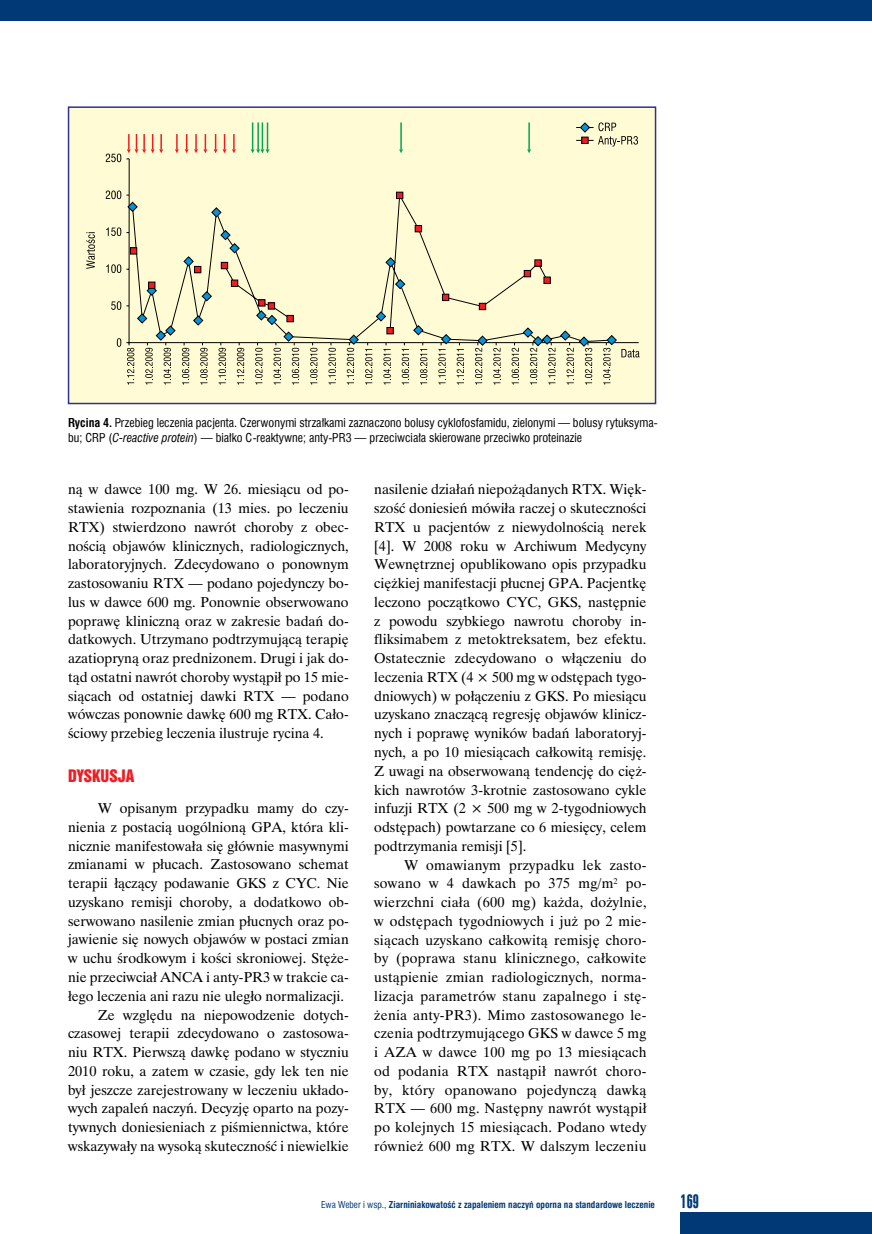
<style>
.page{position:relative;width:872px;height:1234px;background:#fff}
.page>*{position:absolute;margin:0;border:0;box-sizing:border-box;transform-origin:0 0}
.t1{font:18px "Swis 924 EU";color:#003976}
.t2{font:15.75px "Swis 921 EU";color:#ed1d24}
.t3{font:14.25px/18.8px "Time Ibis EE";color:#000;text-align:justify}
.t4{font:12px/14.7px "Swis 721 Cn EU";color:#000}
.t5{font:700 9.3px "Swis 721 Cn EU";color:#003976}
.s1{font-weight:700}
.s2{font-style:italic}
.s3{font-weight:400}
</style>
<div class="page">
<div style="left:680px;top:1212px;width:192px;height:21px;background:#003976"></div>
<div style="left:0;top:0;width:872px;height:21px;background:#003976"></div>
<div style="left:69px;top:107px;width:586px;height:296px;background:#fffcd5"></div>
<div style="left:68px;top:106px;width:588px;height:298px;border:2px solid #2e3092"></div>
<svg style="left:126px;top:306px;width:477px;height:38px"></svg>
<svg style="left:106px;top:153px;width:15px;height:9px"></svg>
<svg style="left:106px;top:190px;width:15px;height:9px"></svg>
<svg style="left:106px;top:227px;width:15px;height:9px"></svg>
<svg style="left:106px;top:264px;width:15px;height:9px"></svg>
<svg style="left:111px;top:301px;width:10px;height:9px"></svg>
<svg style="left:117px;top:338px;width:4px;height:9px"></svg>
<svg style="left:193px;top:315px;width:11px;height:11px"></svg>
<svg style="left:375px;top:311px;width:11px;height:11px"></svg>
<svg style="left:413px;top:324px;width:11px;height:12px"></svg>
<svg style="left:256px;top:306px;width:21px;height:19px"></svg>
<div style="left:268px;top:303px;width:7px;height:6px;background:#ed1d24"></div>
<div style="left:268px;top:302px;width:7px;height:7px;border:1px solid #000"></div>
<div style="left:287px;top:315px;width:6px;height:7px;background:#ed1d24"></div>
<div style="left:286px;top:315px;width:8px;height:7px;border:1px solid #000"></div>
<div style="left:387px;top:327px;width:6px;height:7px;background:#ed1d24"></div>
<div style="left:386px;top:327px;width:7px;height:7px;border:1px solid #000"></div>
<div style="left:479px;top:303px;width:7px;height:7px;border:1px solid #000"></div>
<svg style="left:86px;top:232px;width:9px;height:37px"></svg>
<svg style="left:590px;top:122px;width:48px;height:24px"></svg>
<svg style="left:126px;top:122px;width:464px;height:184px"></svg>
<svg style="left:127px;top:313px;width:49px;height:71px"></svg>
<svg style="left:182px;top:343px;width:7px;height:41px"></svg>
<svg style="left:200px;top:343px;width:8px;height:41px"></svg>
<svg style="left:218px;top:343px;width:8px;height:41px"></svg>
<svg style="left:237px;top:343px;width:7px;height:41px"></svg>
<svg style="left:255px;top:343px;width:7px;height:41px"></svg>
<svg style="left:273px;top:331px;width:26px;height:53px"></svg>
<svg style="left:310px;top:343px;width:7px;height:41px"></svg>
<svg style="left:328px;top:343px;width:8px;height:41px"></svg>
<svg style="left:347px;top:334px;width:12px;height:50px"></svg>
<svg style="left:365px;top:343px;width:7px;height:41px"></svg>
<svg style="left:383px;top:343px;width:8px;height:41px"></svg>
<svg style="left:402px;top:343px;width:7px;height:41px"></svg>
<svg style="left:420px;top:343px;width:7px;height:41px"></svg>
<svg style="left:438px;top:333px;width:26px;height:51px"></svg>
<svg style="left:475px;top:335px;width:25px;height:49px"></svg>
<svg style="left:511px;top:327px;width:81px;height:57px"></svg>
<svg style="left:603px;top:335px;width:36px;height:49px"></svg>
<p class="t4" style="left:68px;top:415px;width:591px"><span class="s1">Rycina 4.</span> Przebieg leczenia pacjenta. Czerwonymi strzałkami zaznaczono bolusy cyklofosfamidu, zielonymi — bolusy rytuksyma&shy;bu; CRP (<span class="s2">C-reactive protein</span>) — białko C-reaktywne; anty-PR3 — przeciwciała skierowane przeciwko proteinazie</p>
<p class="t3" style="left:68px;top:479px;width:282px">ną w dawce 100 mg. W 26. miesiącu od po&shy;stawienia rozpoznania (13 mies. po leczeniu RTX) stwierdzono nawrót choroby z obec&shy;nością objawów klinicznych, radiologicznych, laboratoryjnych. Zdecydowano o ponownym zastosowaniu RTX — podano pojedynczy bo&shy;lus w dawce 600 mg. Ponownie obserwowano poprawę kliniczną oraz w zakresie badań do&shy;datkowych. Utrzymano podtrzymującą terapię azatiopryną oraz prednizonem. Drugi i jak do&shy;tąd ostatni nawrót choroby wystąpił po 15 mie&shy;siącach od ostatniej dawki RTX — podano wówczas ponownie dawkę 600 mg RTX. Cało&shy;ściowy przebieg leczenia ilustruje rycina 4.</p>
<p class="t2" style="left:68px;top:765px;width:68px">DYSKUSJA</p>
<p class="t3" style="left:98px;top:798px;width:252px">W opisanym przypadku mamy do czy-</p>
<p class="t3" style="left:68px;top:817px;width:282px">nienia z postacią uogólnioną GPA, która kli-</p>
<p class="t3" style="left:68px;top:836px;width:282px">nicznie manifestowała się głównie masywnymi</p>
<p class="t3" style="left:68px;top:854px;width:282px">zmianami w płucach. Zastosowano schemat</p>
<p class="t3" style="left:68px;top:873px;width:282px">terapii łączący podawanie GKS z CYC. Nie</p>
<p class="t3" style="left:68px;top:892px;width:282px">uzyskano remisji choroby, a dodatkowo ob-</p>
<p class="t3" style="left:68px;top:911px;width:282px">serwowano nasilenie zmian płucnych oraz po-</p>
<p class="t3" style="left:68px;top:929px;width:282px">jawienie się nowych objawów w postaci zmian</p>
<p class="t3" style="left:68px;top:948px;width:282px">w uchu środkowym i kości skroniowej. Stęże-</p>
<p class="t3" style="left:68px;top:967px;width:282px">nie przeciwciał ANCA i anty-PR3 w trakcie ca-</p>
<p class="t3" style="left:68px;top:986px;width:277px">łego leczenia ani razu nie uległo normalizacji.</p>
<p class="t3" style="left:98px;top:1004px;width:252px">Ze względu na niepowodzenie dotych-</p>
<p class="t3" style="left:68px;top:1023px;width:282px">czasowej terapii zdecydowano o zastosowa-</p>
<p class="t3" style="left:68px;top:1042px;width:282px">niu RTX. Pierwszą dawkę podano w styczniu</p>
<p class="t3" style="left:68px;top:1061px;width:282px">2010 roku, a zatem w czasie, gdy lek ten nie</p>
<p class="t3" style="left:68px;top:1079px;width:282px">był jeszcze zarejestrowany w leczeniu układo-</p>
<p class="t3" style="left:68px;top:1098px;width:282px">wych zapaleń naczyń. Decyzję oparto na pozy-</p>
<p class="t3" style="left:68px;top:1117px;width:282px">tywnych doniesieniach z piśmiennictwa, które</p>
<p class="t3" style="left:68px;top:1136px;width:282px">wskazywały na wysoką skuteczność i niewielkie</p>
<p class="t3" style="left:374px;top:479px;width:274px">nasilenie działań niepożądanych RTX. Więk&shy;szość doniesień mówiła raczej o skuteczności RTX u pacjentów z niewydolnością nerek [4]. W 2008 roku w Archiwum Medycyny Wewnętrznej opublikowano opis przypadku ciężkiej manifestacji płucnej GPA. Pacjentkę leczono początkowo CYC, GKS, następnie z powodu szybkiego nawrotu choroby in&shy;fliksimabem z metoktreksatem, bez efektu.<br>Ostatecznie zdecydowano o włączeniu do leczenia RTX (4 × 500 mg w odstępach tygo&shy;dniowych) w połączeniu z GKS. Po miesiącu uzyskano znaczącą regresję objawów klinicz&shy;nych i poprawę wyników badań laboratoryj&shy;nych, a po 10 miesiącach całkowitą remisję.<br>Z uwagi na obserwowaną tendencję do cięż&shy;kich nawrotów 3-krotnie zastosowano cykle infuzji RTX (2 × 500 mg w 2-tygodniowych odstępach) powtarzane co 6 miesięcy, celem podtrzymania remisji [5].</p>
<p class="t3" style="left:374px;top:855px;width:274px;text-indent:30px">W omawianym przypadku lek zasto&shy;sowano w 4 dawkach po 375 mg/m<sup>2</sup> po&shy;wierzchni ciała (600 mg) każda, dożylnie, w odstępach tygodniowych i już po 2 mie&shy;siącach uzyskano całkowitą remisję choro&shy;by (poprawa stanu klinicznego, całkowite ustąpienie zmian radiologicznych, norma&shy;lizacja parametrów stanu zapalnego i stę&shy;żenia anty-PR3). Mimo zastosowanego le&shy;czenia podtrzymującego GKS w dawce 5 mg i AZA w dawce 100 mg po 13 miesiącach od podania RTX nastąpił nawrót choro&shy;by, który opanowano pojedynczą dawką RTX — 600 mg. Następny nawrót wystąpił po kolejnych 15 miesiącach. Podano wtedy również 600 mg RTX. W dalszym leczeniu</p>
<p class="t5" style="left:321px;top:1198px;width:335px"><span class="s3">Ewa Weber i wsp.,</span> Ziarniniakowatość z zapaleniem naczyń oporna na standardowe leczenie</p>
<p class="t1" style="left:680px;top:1189px;width:20px">169</p>
</div>
